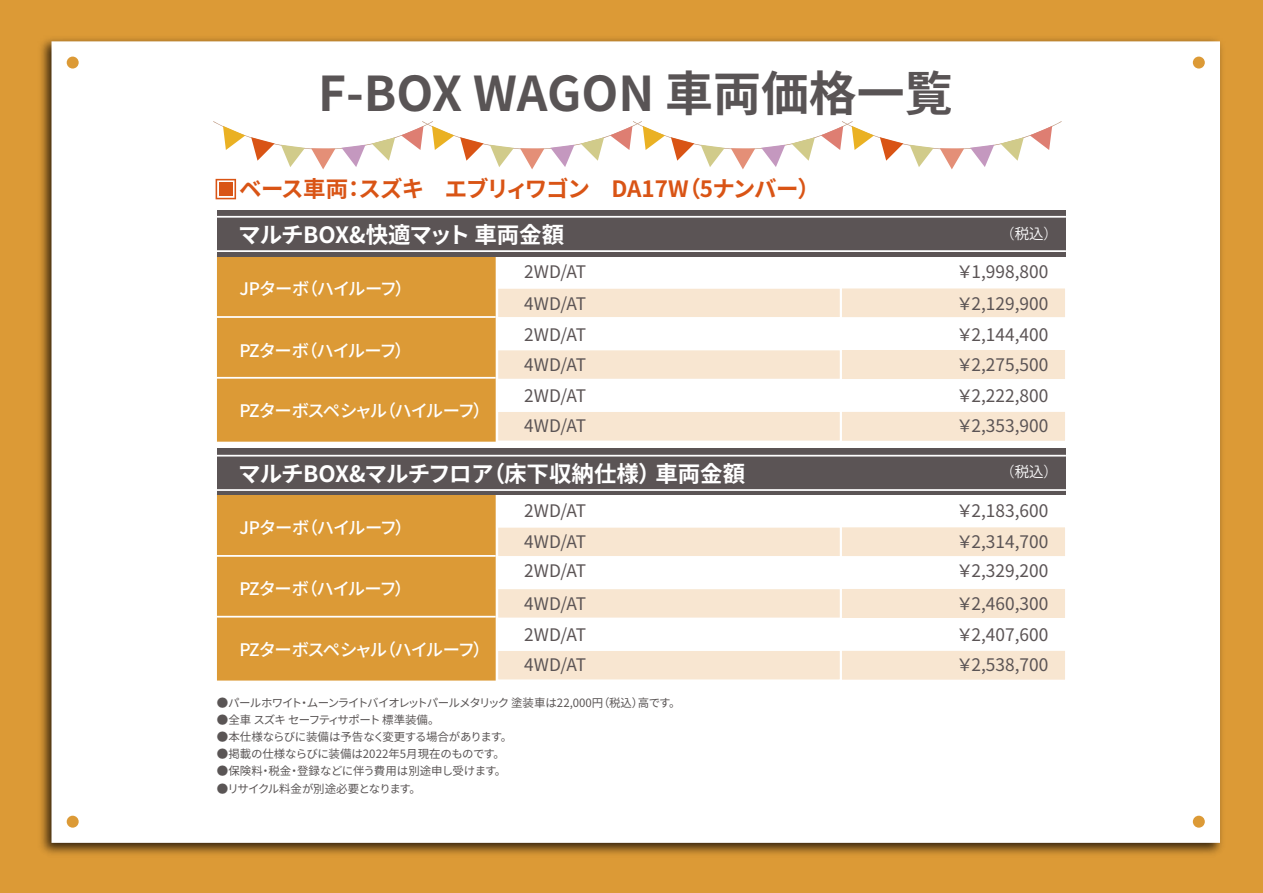
<style>
.page{position:relative;width:1263px;height:893px;background:#dc9a36}
.page>*{position:absolute;margin:0;border:0;box-sizing:border-box;transform-origin:0 0}
.t1{font:700 48px "Noto Sans CJ Kjp";color:#595455}
.t2{font:700 22.5px "Noto Sans CJ Kjp";letter-spacing:-.025em;color:#fff}
.t3{font:700 22.5px "Noto Sans CJ Kjp";letter-spacing:-.035em;color:#d95415}
.t4{font:17.25px/31.2px "Noto Sans CJ Kjp";color:#5b5455;text-align:justify}
.t5{font:500 17.25px "Noto Sans CJ Kjp";letter-spacing:-.08em;color:#fff}
.t6{font:500 17.25px "Noto Sans CJ Kjp";letter-spacing:-.05em;color:#fff}
.t7{font:14.4px "Koz Go Pr 6 N";color:#fff}
.t8{font:11.4px "Noto Sans CJ Kjp";letter-spacing:-.065em;color:#5a5555}
.t9{font:11.4px "Noto Sans CJ Kjp";color:#5a5555}
.t10{font:11.4px "Noto Sans CJ Kjp";letter-spacing:-.035em;color:#5a5555}
</style>
<div class="page">
<img style="left:41px;top:38px;width:1181px;height:816px">
<div style="left:52px;top:41px;width:1168px;height:802px;background:#fff"></div>
<div style="left:1193px;top:57px;width:12px;height:12px;background:#dc9a36;border-radius:50%"></div>
<div style="left:1193px;top:816px;width:12px;height:12px;background:#dc9a36;border-radius:50%"></div>
<div style="left:67px;top:816px;width:12px;height:12px;background:#dc9a36;border-radius:50%"></div>
<div style="left:67px;top:57px;width:12px;height:12px;background:#dc9a36;border-radius:50%"></div>
<svg style="left:213px;top:121px;width:849px;height:48px"></svg>
<svg style="left:216px;top:179px;width:20px;height:20px"></svg>
<div style="left:219px;top:182px;width:14px;height:14px;background:#d95415"></div>
<div style="left:217px;top:256px;width:279px;height:186px;background:#dc9a36"></div>
<div style="left:497px;top:287px;width:344px;height:31px;background:#f8e6d1"></div>
<div style="left:841px;top:287px;width:225px;height:31px;background:#f8e6d1"></div>
<div style="left:497px;top:349px;width:344px;height:31px;background:#f8e6d1"></div>
<div style="left:841px;top:349px;width:225px;height:31px;background:#f8e6d1"></div>
<div style="left:497px;top:411px;width:344px;height:31px;background:#f8e6d1"></div>
<div style="left:841px;top:411px;width:225px;height:31px;background:#f8e6d1"></div>
<div style="left:496px;top:255px;width:346px;height:33px;border:2px solid #fff"></div>
<div style="left:840px;top:256px;width:227px;height:32px;border:2px solid #fff"></div>
<div style="left:496px;top:286px;width:346px;height:33px;border:2px solid #fff"></div>
<div style="left:840px;top:286px;width:227px;height:33px;border:2px solid #fff"></div>
<div style="left:496px;top:317px;width:346px;height:33px;border:2px solid #fff"></div>
<div style="left:840px;top:317px;width:227px;height:33px;border:2px solid #fff"></div>
<div style="left:496px;top:348px;width:346px;height:33px;border:2px solid #fff"></div>
<div style="left:840px;top:348px;width:227px;height:33px;border:2px solid #fff"></div>
<div style="left:496px;top:379px;width:346px;height:33px;border:2px solid #fff"></div>
<div style="left:840px;top:379px;width:227px;height:33px;border:2px solid #fff"></div>
<div style="left:496px;top:410px;width:346px;height:33px;border:2px solid #fff"></div>
<div style="left:840px;top:410px;width:227px;height:33px;border:2px solid #fff"></div>
<div style="left:217px;top:210px;width:849px;height:46px;background:#5b5455"></div>
<hr style="left:217px;top:216px;width:849px;height:2px;background:#fff">
<hr style="left:217px;top:250px;width:849px;height:2px;background:#fff">
<hr style="left:216px;top:316px;width:280px;height:2px;background:#fff">
<hr style="left:216px;top:377px;width:280px;height:2px;background:#fff">
<div style="left:217px;top:495px;width:279px;height:186px;background:#dc9a36"></div>
<div style="left:497px;top:526px;width:344px;height:31px;background:#f8e6d1"></div>
<div style="left:841px;top:526px;width:225px;height:31px;background:#f8e6d1"></div>
<div style="left:497px;top:588px;width:344px;height:31px;background:#f8e6d1"></div>
<div style="left:841px;top:588px;width:225px;height:31px;background:#f8e6d1"></div>
<div style="left:497px;top:650px;width:344px;height:31px;background:#f8e6d1"></div>
<div style="left:841px;top:650px;width:225px;height:31px;background:#f8e6d1"></div>
<div style="left:496px;top:525px;width:346px;height:33px;border:2px solid #fff"></div>
<div style="left:840px;top:525px;width:227px;height:33px;border:2px solid #fff"></div>
<div style="left:496px;top:556px;width:346px;height:33px;border:2px solid #fff"></div>
<div style="left:840px;top:556px;width:227px;height:33px;border:2px solid #fff"></div>
<div style="left:496px;top:587px;width:346px;height:33px;border:2px solid #fff"></div>
<div style="left:840px;top:587px;width:227px;height:33px;border:2px solid #fff"></div>
<div style="left:496px;top:618px;width:346px;height:33px;border:2px solid #fff"></div>
<div style="left:840px;top:618px;width:227px;height:33px;border:2px solid #fff"></div>
<div style="left:496px;top:649px;width:346px;height:33px;border:2px solid #fff"></div>
<div style="left:840px;top:649px;width:227px;height:32px;border:2px solid #fff"></div>
<div style="left:217px;top:449px;width:849px;height:46px;background:#5b5455"></div>
<hr style="left:217px;top:455px;width:849px;height:2px;background:#fff">
<hr style="left:217px;top:489px;width:849px;height:2px;background:#fff">
<hr style="left:216px;top:555px;width:280px;height:2px;background:#fff">
<hr style="left:216px;top:616px;width:280px;height:2px;background:#fff">
<h1 class="t1" style="left:318px;top:66px;width:636px">F-BOX WAGON 車両価格一覧</h1>
<h2 class="t3" style="left:239px;top:176px;width:582px">ベース車両：スズキ　エブリィワゴン　DA17W（5ナンバー）</h2>
<h2 class="t2" style="left:238px;top:222px;width:327px">マルチBOX&amp;快適マット 車両金額</h2>
<p class="t6" style="left:239px;top:279px;width:174px">JPターボ（ハイルーフ）</p>
<p class="t5" style="left:239px;top:340px;width:174px">PZターボ（ハイルーフ）</p>
<p class="t5" style="left:239px;top:401px;width:252px">PZターボスペシャル（ハイルーフ）</p>
<p class="t4" style="left:524px;top:256px;width:64px">2WD/AT 4WD/AT 2WD/AT 4WD/AT 2WD/AT</p>
<p class="t4" style="left:524px;top:410px;width:64px">4WD/AT</p>
<h2 class="t2" style="left:238px;top:461px;width:508px">マルチBOX&amp;マルチフロア（床下収納仕様）車両金額</h2>
<p class="t4" style="left:524px;top:495px;width:64px;line-height:31.8px">2WD/AT<br>4WD/AT</p>
<p class="t4" style="left:524px;top:555px;width:64px;line-height:32px">2WD/AT 4WD/AT 2WD/AT</p>
<p class="t4" style="left:524px;top:649px;width:64px">4WD/AT</p>
<p class="t6" style="left:239px;top:518px;width:174px">JPターボ（ハイルーフ）</p>
<p class="t5" style="left:239px;top:579px;width:174px">PZターボ（ハイルーフ）</p>
<p class="t5" style="left:239px;top:640px;width:252px">PZターボスペシャル（ハイルーフ）</p>
<p class="t8" style="left:217px;top:696px;width:465px">●パールホワイト・ムーンライトバイオレットパールメタリック 塗装車は22,000円（税込）高です。</p>
<p class="t8" style="left:217px;top:713px;width:224px">●全車 スズキ セーフティサポート 標準装備。</p>
<p class="t10" style="left:217px;top:730px;width:297px">●本仕様ならびに装備は予告なく変更する場合があります。</p>
<p class="t9" style="left:217px;top:748px;width:289px">●掲載の仕様ならびに装備は2022年5月現在のものです。</p>
<p class="t9" style="left:217px;top:765px;width:291px">●保険料・税金・登録などに伴う費用は別途申し受けます。</p>
<p class="t10" style="left:217px;top:782px;width:206px">●リサイクル料金が別途必要となります。</p>
<p class="t7" style="left:1000px;top:225px;width:59px">（税込）</p>
<p class="t4" style="left:956px;top:256px;width:93px">￥1,998,800￥2,129,900￥2,144,400￥2,275,500￥2,222,800</p>
<p class="t4" style="left:956px;top:410px;width:93px">￥2,353,900</p>
<p class="t7" style="left:1000px;top:464px;width:59px">（税込）</p>
<p class="t4" style="left:956px;top:495px;width:93px;line-height:31.8px">￥2,183,600￥2,314,700</p>
<p class="t4" style="left:956px;top:555px;width:93px;line-height:32px">￥2,329,200￥2,460,300￥2,407,600</p>
<p class="t4" style="left:956px;top:649px;width:93px">￥2,538,700</p>
</div>
